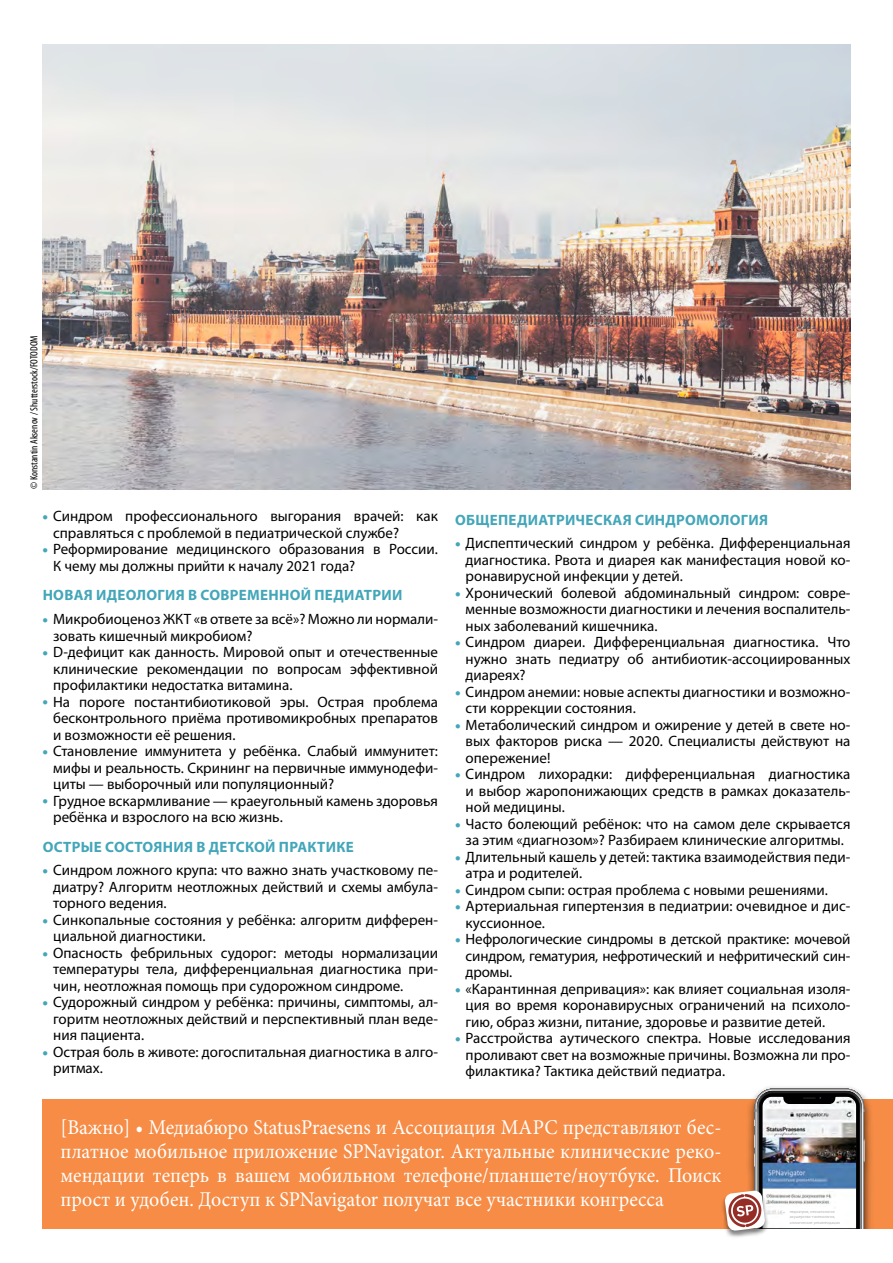
<style>
.page{position:relative;width:893px;height:1263px;background:#fff}
.page>*{position:absolute;margin:0;border:0;box-sizing:border-box;transform-origin:0 0}
.t1{font:21px/24px "Minion Pro";color:#fff;text-align:justify;scale:.95 1}
.t2{font:15px/16.5px "Myriad Pro";color:#000;text-align:justify}
.t3{font:700 15px "Myriad Pro";letter-spacing:.02em;color:#43a6b9}
.t4{font:condensed 10.5px "Myriad Pro";color:#000}
.t5{font:4.05px/5.6px "PT Sans Pro";color:#b0b1b1}
.s1{font-weight:600;font-size:18px;color:#43a6b9}
</style>
<div class="page">
<div style="left:43px;top:1099px;width:850px;height:129px;background:#f68c45"></div>
<img style="left:766px;top:1087px;width:106px;height:141px">
<img style="left:718px;top:1198px;width:47px;height:39px">
<img style="left:725px;top:1088px;width:140px;height:143px">
<img style="left:43px;top:44px;width:807px;height:445px">
<p class="t4" style="left:28px;top:489px;width:155px;rotate:-90deg">© Konstantin Aksenov / Shutterstock/FOTODOM</p>
<p class="t2" style="left:53px;top:508px;width:386px;text-indent:-11px"><span class="s1">•</span> Синдром профессионального выгорания врачей: как справляться с проблемой в педиатрической службе?</p>
<p class="t2" style="left:53px;top:541px;width:386px;text-indent:-11px"><span class="s1">•</span> Реформирование медицинского образования в России.<br>К чему мы должны прийти к началу 2021 года?</p>
<p class="t3" style="left:43px;top:585px;width:361px">НОВАЯ ИДЕОЛОГИЯ В СОВРЕМЕННОЙ ПЕДИАТРИИ</p>
<p class="t2" style="left:53px;top:611px;width:386px;text-indent:-11px"><span class="s1">•</span> Микробиоценоз ЖКТ «в ответе за всё»? Можно ли нормали&shy;зовать кишечный микробиом?</p>
<p class="t2" style="left:53px;top:644px;width:386px;text-indent:-11px"><span class="s1">•</span> D-дефицит как данность. Мировой опыт и отечественные клинические рекомендации по вопросам эффективной профилактики недостатка витамина.</p>
<p class="t2" style="left:53px;top:693px;width:386px;text-indent:-11px"><span class="s1">•</span> На пороге постантибиотиковой эры. Острая проблема бесконтрольного приёма противомикробных препаратов и возможности её решения.</p>
<p class="t2" style="left:53px;top:743px;width:386px;text-indent:-11px"><span class="s1">•</span> Становление иммунитета у ребёнка. Слабый иммунитет: мифы и реальность. Скрининг на первичные иммунодефи&shy;циты — выборочный или популяционный?</p>
<p class="t2" style="left:53px;top:792px;width:386px;text-indent:-11px"><span class="s1">•</span> Грудное вскармливание — краеугольный камень здоровья ребёнка и взрослого на всю жизнь.</p>
<p class="t3" style="left:43px;top:837px;width:313px">ОСТРЫЕ СОСТОЯНИЯ В ДЕТСКОЙ ПРАКТИКЕ</p>
<p class="t2" style="left:53px;top:862px;width:386px;text-indent:-11px"><span class="s1">•</span> Синдром ложного крупа: что важно знать участковому пе&shy;диатру? Алгоритм неотложных действий и схемы амбула&shy;торного ведения.</p>
<p class="t2" style="left:53px;top:911px;width:386px;text-indent:-11px"><span class="s1">•</span> Синкопальные состояния у ребёнка: алгоритм дифферен&shy;циальной диагностики.</p>
<p class="t2" style="left:53px;top:944px;width:386px;text-indent:-11px"><span class="s1">•</span> Опасность фебрильных судорог: методы нормализации температуры тела, дифференциальная диагностика при&shy;чин, неотложная помощь при судорожном синдроме.</p>
<p class="t2" style="left:53px;top:994px;width:386px;text-indent:-11px"><span class="s1">•</span> Судорожный синдром у ребёнка: причины, симптомы, ал&shy;горитм неотложных действий и перспективный план веде&shy;ния пациента.</p>
<p class="t2" style="left:53px;top:1043px;width:386px;text-indent:-11px"><span class="s1">•</span> Острая боль в животе: догоспитальная диагностика в алго&shy;ритмах.</p>
<p class="t3" style="left:455px;top:510px;width:315px">ОБЩЕПЕДИАТРИЧЕСКАЯ СИНДРОМОЛОГИЯ</p>
<p class="t2" style="left:466px;top:535px;width:386px;text-indent:-11px"><span class="s1">•</span> Диспептический синдром у ребёнка. Дифференциальная диагностика. Рвота и диарея как манифестация новой ко&shy;ронавирусной инфекции у детей.</p>
<p class="t2" style="left:466px;top:584px;width:386px;text-indent:-11px"><span class="s1">•</span> Хронический болевой абдоминальный синдром: совре&shy;менные возможности диагностики и лечения воспалитель&shy;ных заболеваний кишечника.</p>
<p class="t2" style="left:466px;top:634px;width:386px;text-indent:-11px"><span class="s1">•</span> Синдром диареи. Дифференциальная диагностика. Что нужно знать педиатру об антибиотик-ассоциированных диареях?</p>
<p class="t2" style="left:466px;top:683px;width:386px;text-indent:-11px"><span class="s1">•</span> Синдром анемии: новые аспекты диагностики и возможно&shy;сти коррекции состояния.</p>
<p class="t2" style="left:466px;top:716px;width:386px;text-indent:-11px"><span class="s1">•</span> Метаболический синдром и ожирение у детей в свете но&shy;вых факторов риска — 2020. Специалисты действуют на опережение!</p>
<p class="t2" style="left:466px;top:766px;width:386px;text-indent:-11px"><span class="s1">•</span> Синдром лихорадки: дифференциальная диагностика и выбор жаропонижающих средств в рамках доказатель&shy;ной медицины.</p>
<p class="t2" style="left:455px;top:815px;width:397px;text-align:center"><span class="s1">•</span> Часто болеющий ребёнок: что на самом деле скрывается за этим «диагнозом»? Разбираем клинические алгоритмы.</p>
<p class="t2" style="left:466px;top:848px;width:386px;text-indent:-11px"><span class="s1">•</span> Длительный кашель у детей: тактика взаимодействия педи&shy;атра и родителей.</p>
<p class="t2" style="left:455px;top:881px;width:374px"><span class="s1">•</span> Синдром сыпи: острая проблема с новыми решениями.</p>
<p class="t2" style="left:466px;top:898px;width:386px;text-indent:-11px"><span class="s1">•</span> Артериальная гипертензия в педиатрии: очевидное и дис&shy;куссионное.</p>
<p class="t2" style="left:466px;top:931px;width:386px;text-indent:-11px"><span class="s1">•</span> Нефрологические синдромы в детской практике: мочевой синдром, гематурия, нефротический и нефритический син&shy;дромы.</p>
<p class="t2" style="left:466px;top:980px;width:386px;text-indent:-11px"><span class="s1">•</span> «Карантинная депривация»: как влияет социальная изоля&shy;ция во время коронавирусных ограничений на психоло&shy;гию, образ жизни, питание, здоровье и развитие детей.</p>
<p class="t2" style="left:466px;top:1030px;width:386px;text-indent:-11px"><span class="s1">•</span> Расстройства аутического спектра. Новые исследования проливают свет на возможные причины. Возможна ли про&shy;филактика? Тактика действий педиатра.</p>
<p class="t1" style="left:61px;top:1115px;width:697px">[Важно] • Медиабюро StatusPraesens и Ассоциация МАРС представляют бес&shy;платное мобильное приложение SPNavigator. Актуальные клинические реко&shy;мендации теперь в вашем мобильном телефоне/планшете/ноутбуке. Поиск прост и удобен. Доступ к SPNavigator получат все участники конгресса</p>
<p class="t5" style="left:790px;top:1208px;width:52px">педиатрия, неонатология акушерство-гинекология, клинические рекомендации</p>
</div>
